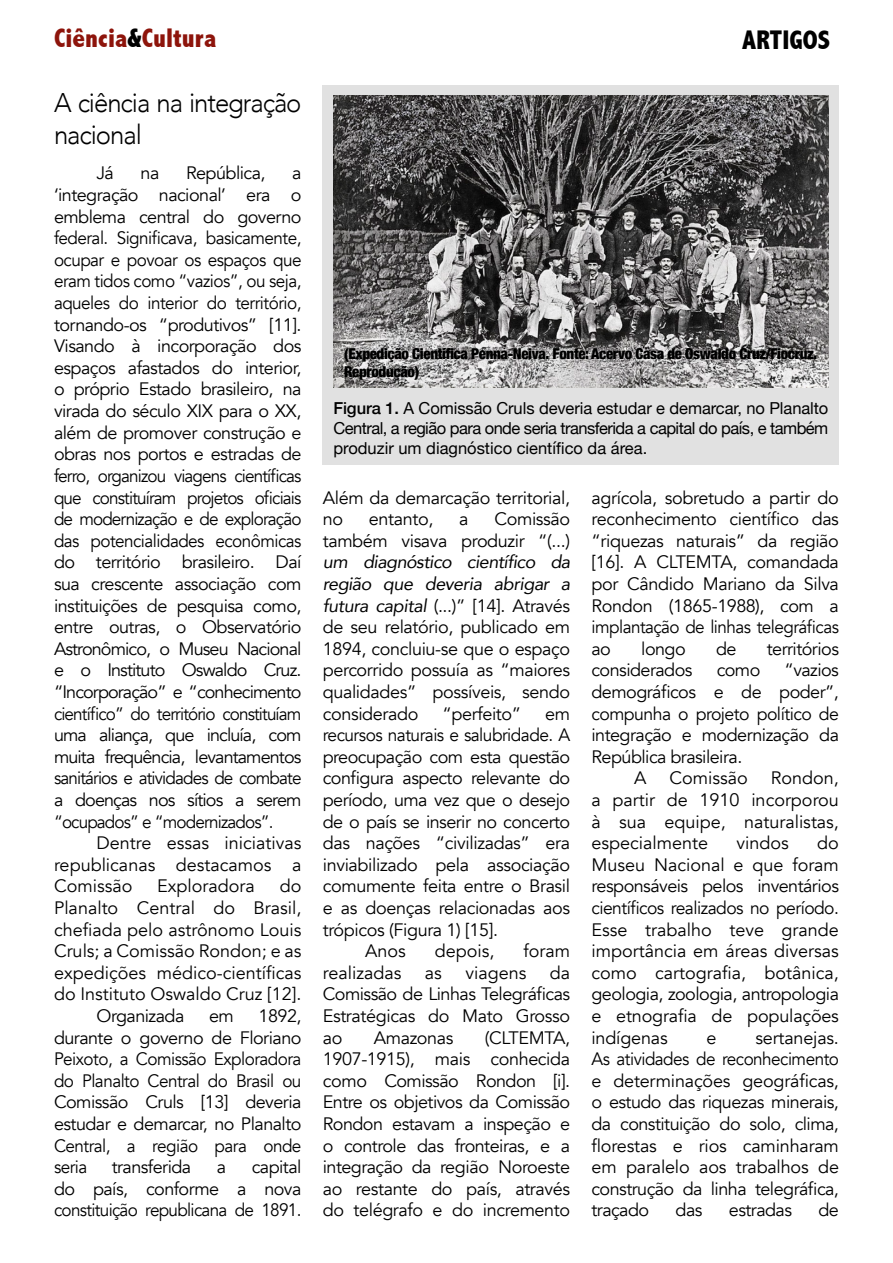
<style>
.page{position:relative;width:893px;height:1263px;background:#fff}
.page>*{position:absolute;margin:0;border:0;box-sizing:border-box;transform-origin:0 0}
.t1{font:300 27px/32.4px "Avenir";letter-spacing:-.04em;color:#000;scale:.95 1}
.t2{font:800 condensed 27px "Abadi";color:#8d140b}
.t3{font:800 condensed 27px "Abadi";color:#000}
.t4{font:18px/21.6px "Avenir";letter-spacing:-.02em;color:#000;text-align:justify}
.t5{font:18px "Avenir";color:#000}
.t6{font:18px "Avenir";letter-spacing:-.02em;color:#000;scale:.96 1}
.t7{font:16.5px/19.8px "Helvetica Neue";color:#000;text-align:justify}
.t8{font:900 condensed 15px/18px "Helvetica Neue";letter-spacing:-.025em;color:#000}
.s1{color:#000}
.s2{font-weight:500}
.s3{font-style:italic}
</style>
<div class="page">
<div style="left:323px;top:85px;width:516px;height:379px;background:#e1e1e1"></div>
<img style="left:333px;top:96px;width:495px;height:291px">
<h1 class="t2" style="left:54px;top:22px;width:164px">Ciência<span class="s1">&amp;</span>Cultura</h1>
<h1 class="t3" style="left:742px;top:25px;width:89px">ARTIGOS</h1>
<h1 class="t1" style="left:54px;top:87px;width:262px">A ciência na integração nacional</h1>
<p class="t4" style="left:97px;top:163px;width:19px">Já</p>
<p class="t4" style="left:141px;top:163px;width:20px">na</p>
<p class="t4" style="left:186px;top:163px;width:81px">República,</p>
<p class="t4" style="left:54px;top:163px;width:249px;text-indent:238px">a ‘integração nacional’ era o emblema central do governo federal. Significava, basicamente, ocupar e povoar os espaços que eram tidos como “vazios”, ou seja, aqueles do interior do território, tornando-os “produtivos” [11].<br>Visando à incorporação dos espaços afastados do interior, o próprio Estado brasileiro, na virada do século XIX para o XX, além de promover construção e obras nos portos e estradas de ferro, organizou viagens científicas que constituíram projetos oficiais de modernização e de exploração das potencialidades econômicas do território brasileiro. Daí sua crescente associação com instituições de pesquisa como, entre outras, o Observatório Astronômico, o Museu Nacional e o Instituto Oswaldo Cruz. “Incorporação” e “conhecimento científico” do território constituíam uma aliança, que incluía, com muita frequência, levantamentos sanitários e atividades de combate a doenças nos sítios a serem “ocupados” e “modernizados”.</p>
<p class="t4" style="left:54px;top:832px;width:249px;text-indent:43px">Dentre essas iniciativas republicanas destacamos a Comissão</p>
<p class="t5" style="left:157px;top:875px;width:99px">Exploradora</p>
<p class="t4" style="left:280px;top:876px;width:23px">do</p>
<p class="t5" style="left:54px;top:897px;width:249px">Planalto Central do Brasil,</p>
<p class="t5" style="left:54px;top:919px;width:249px">chefiada pelo astrônomo Louis</p>
<p class="t5" style="left:54px;top:940px;width:249px">Cruls; a Comissão Rondon; e as</p>
<p class="t5" style="left:54px;top:962px;width:249px">expedições médico-científicas</p>
<p class="t5" style="left:54px;top:983px;width:249px">do Instituto Oswaldo Cruz [12].</p>
<p class="t4" style="left:97px;top:1005px;width:89px">Organizada</p>
<p class="t4" style="left:209px;top:1005px;width:26px">em</p>
<p class="t4" style="left:54px;top:1005px;width:249px;text-indent:205px">1892, durante o governo de Floriano Peixoto, a Comissão Exploradora do Planalto Central do Brasil ou Comissão Cruls [13] deveria estudar e demarcar, no Planalto Central, a região para onde seria</p>
<p class="t4" style="left:112px;top:1156px;width:81px">transferida</p>
<p class="t4" style="left:217px;top:1156px;width:11px">a</p>
<p class="t4" style="left:54px;top:1156px;width:249px;text-indent:198px">capital do país, conforme a nova constituição republicana de 1891.</p>
<p class="t8" style="left:344px;top:344px;width:475px">(Expedição Científica Penna-Neiva. Fonte: Acervo Casa de Oswaldo Cruz/Fiocruz.<br>Reprodução)</p>
<p class="t7" style="left:333px;top:399px;width:496px"><span class="s2">Figura 1.</span> A Comissão Cruls deveria estudar e demarcar, no Planalto Central, a região para onde seria transferida a capital do país, e também produzir um diagnóstico científico da área.</p>
<p class="t4" style="left:323px;top:487px;width:249px">Além da demarcação territorial, no</p>
<p class="t4" style="left:323px;top:508px;width:249px;text-align:right">Comissão<br>também visava produzir “(...)</p>
<p class="t4" style="left:323px;top:552px;width:249px"><span class="s3">um diagnóstico científico da região que deveria abrigar a futura capital</span> (...)” [14]. Através de seu relatório, publicado em 1894, concluiu-se que o espaço percorrido possuía as “maiores qualidades” possíveis, sendo considerado</p>
<p class="t4" style="left:369px;top:508px;width:66px">entanto,</p>
<p class="t4" style="left:459px;top:508px;width:11px">a</p>
<p class="t4" style="left:442px;top:703px;width:80px">“perfeito”</p>
<p class="t4" style="left:545px;top:703px;width:26px">em</p>
<p class="t6" style="left:323px;top:724px;width:259px">recursos naturais e salubridade. A</p>
<p class="t4" style="left:323px;top:746px;width:249px">preocupação com esta questão</p>
<p class="t4" style="left:323px;top:768px;width:249px">configura aspecto relevante do</p>
<p class="t4" style="left:323px;top:789px;width:249px">período, uma vez que o desejo</p>
<p class="t4" style="left:323px;top:811px;width:249px">de o país se inserir no concerto</p>
<p class="t4" style="left:323px;top:832px;width:249px">das nações “civilizadas” era</p>
<p class="t4" style="left:323px;top:854px;width:249px">inviabilizado pela associação</p>
<p class="t4" style="left:323px;top:876px;width:249px">comumente feita entre o Brasil</p>
<p class="t4" style="left:323px;top:897px;width:249px">e as doenças relacionadas aos</p>
<p class="t4" style="left:323px;top:919px;width:177px">trópicos (Figura 1) [15].</p>
<p class="t4" style="left:365px;top:940px;width:42px">Anos</p>
<p class="t4" style="left:435px;top:940px;width:61px">depois,</p>
<p class="t4" style="left:524px;top:940px;width:48px">foram</p>
<p class="t5" style="left:323px;top:962px;width:80px">realizadas</p>
<p class="t4" style="left:425px;top:962px;width:19px">as</p>
<p class="t5" style="left:465px;top:962px;width:63px">viagens</p>
<p class="t4" style="left:323px;top:962px;width:249px;text-indent:227px">da Comissão de Linhas Telegráficas Estratégicas do Mato Grosso ao</p>
<p class="t4" style="left:323px;top:1027px;width:249px;text-indent:162px">(CLTEMTA, 1907-1915), mais conhecida como Comissão Rondon [i].<br>Entre os objetivos da Comissão Rondon estavam a inspeção e o controle das fronteiras, e a integração da região Noroeste ao restante do país, através do telégrafo e do incremento</p>
<p class="t4" style="left:374px;top:1027px;width:81px">Amazonas</p>
<p class="t4" style="left:591px;top:487px;width:249px">agrícola, sobretudo a partir do reconhecimento científico das “riquezas naturais” da região [16]. A CLTEMTA, comandada por Cândido Mariano da Silva Rondon (1865-1988), com a implantação de linhas telegráficas ao</p>
<p class="t4" style="left:641px;top:638px;width:46px">longo</p>
<p class="t4" style="left:716px;top:638px;width:22px">de</p>
<p class="t4" style="left:767px;top:638px;width:74px">territórios</p>
<p class="t4" style="left:591px;top:660px;width:103px">considerados</p>
<p class="t4" style="left:717px;top:660px;width:45px">como</p>
<p class="t4" style="left:784px;top:660px;width:56px">“vazios</p>
<p class="t4" style="left:591px;top:681px;width:249px">demográficos e de poder”,</p>
<p class="t4" style="left:591px;top:703px;width:249px">compunha o projeto político de</p>
<p class="t4" style="left:591px;top:724px;width:249px">integração e modernização da</p>
<p class="t4" style="left:591px;top:746px;width:152px">República brasileira.</p>
<p class="t4" style="left:634px;top:768px;width:14px">A</p>
<p class="t5" style="left:669px;top:767px;width:80px">Comissão</p>
<p class="t4" style="left:591px;top:768px;width:249px;text-indent:179px">Rondon, a partir de 1910 incorporou à sua equipe, naturalistas, especialmente</p>
<p class="t4" style="left:591px;top:832px;width:249px;text-indent:226px">do Museu Nacional e que foram responsáveis pelos inventários científicos realizados no período.<br>Esse trabalho teve grande importância em áreas diversas como cartografia, botânica, geologia, zoologia, antropologia e etnografia de populações indígenas</p>
<p class="t4" style="left:737px;top:832px;width:54px">vindos</p>
<p class="t4" style="left:591px;top:1027px;width:249px;text-indent:164px">sertanejas.<br>As atividades de reconhecimento e determinações geográficas, o estudo das riquezas minerais, da constituição do solo, clima, florestas e rios caminharam em paralelo aos trabalhos de construção da linha telegráfica, traçado</p>
<p class="t4" style="left:707px;top:1027px;width:12px">e</p>
<p class="t4" style="left:676px;top:1200px;width:28px">das</p>
<p class="t4" style="left:729px;top:1200px;width:65px">estradas</p>
<p class="t4" style="left:818px;top:1200px;width:22px">de</p>
</div>
